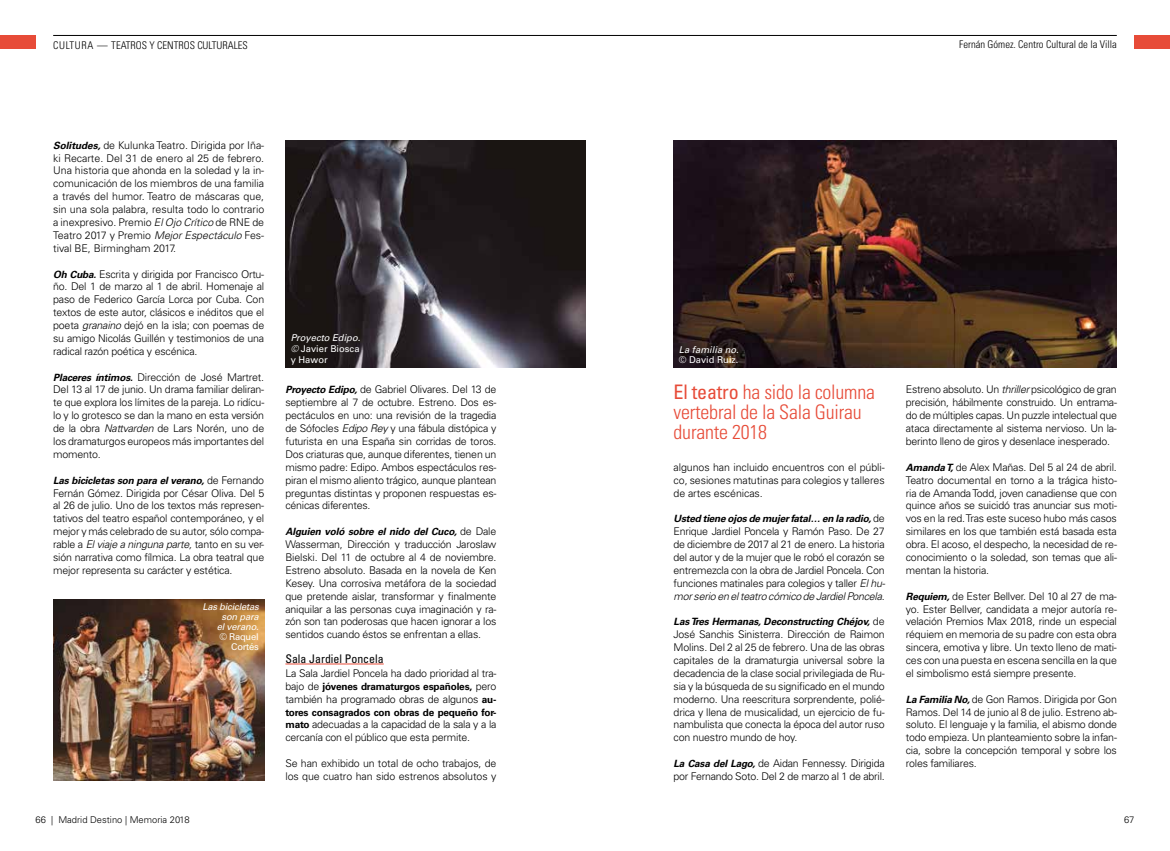
<style>
.page{position:relative;width:1170px;height:851px;background:#fff}
.page>*{position:absolute;margin:0;border:0;box-sizing:border-box;transform-origin:0 0}
.t1{font:300 condensed 20px/20px "Univers LT Std";letter-spacing:-.01em;color:#e74b38}
.t2{font:condensed 11.88px "Univers LT Std";color:#000}
.t3{font:300 10.62px/12.9px "Univers LT Std";letter-spacing:-.02em;color:#000;text-align:justify}
.t4{font:300 condensed 10.62px "Univers LT Std";color:#000}
.t5{font:italic 700 10px "Univers LT Std";letter-spacing:-.02em;color:#000}
.t6{font:700 10px "Univers LT Std";letter-spacing:-.02em;color:#000}
.t7{font:9.38px/10.6px "Univers LT Std";color:#fff;text-align:justify}
.t8{font:300 9.38px "Univers LT Std";color:#000}
.t9{font:italic 9.38px/10px "Univers LT Std";letter-spacing:-.02em;color:#fff;text-align:right}
.t10{font:9.38px/10px "Univers LT Std";letter-spacing:-.02em;color:#fff;text-align:right}
.t11{font:italic 9.38px "Univers LT Std";color:#fff}
.s1{font-weight:700;font-style:italic;font-size:10px}
.s2{font-style:italic}
.s3{font-weight:300;font-style:normal;font-size:10.62px}
.s4{font-weight:300;font-size:10.62px}
.s5{font-weight:700;font-size:10px}
.s6{font-weight:400}
</style>
<div class="page">
<hr style="left:53px;top:35px;width:1063px;height:1px;background:#000">
<div style="left:0;top:35px;width:35px;height:14px;background:#e74b38"></div>
<div style="left:1134px;top:35px;width:35px;height:14px;background:#e74b38"></div>
<hr style="left:285px;top:663px;width:99px;height:1px;background:#e74b38">
<img style="left:53px;top:599px;width:211px;height:180px">
<img style="left:285px;top:140px;width:300px;height:227px">
<img style="left:673px;top:140px;width:443px;height:227px">
<p class="t4" style="left:53px;top:39px;width:196px">CULTURA — TEATROS Y CENTROS CULTURALES</p>
<p class="t4" style="left:959px;top:38px;width:159px">Fernán Gómez. Centro Cultural de la Villa</p>
<p class="t3" style="left:53px;top:138px;width:212px"><span class="s1">Solitudes,</span> de Kulunka Teatro. Dirigida por Iña&shy;ki Recarte. Del 31 de enero al 25 de febrero.<br>Una historia que ahonda en la soledad y la in&shy;comunicación de los miembros de una familia a través del humor. Teatro de máscaras que, sin una sola palabra, resulta todo lo contrario a inexpresivo. Premio <span class="s2">El Ojo Crítico</span> de RNE de Teatro 2017 y Premio <span class="s2">Mejor Espectáculo</span> Fes&shy;tival BE, Birmingham 2017.</p>
<p class="t3" style="left:53px;top:267px;width:212px"><span class="s1">Oh Cuba.</span> Escrita y dirigida por Francisco Ortu&shy;ño. Del 1 de marzo al 1 de abril. Homenaje al paso de Federico García Lorca por Cuba. Con textos de este autor, clásicos e inéditos que el poeta <span class="s2">granaino</span> dejó en la isla; con poemas de su amigo Nicolás Guillén y testimonios de una radical razón poética y escénica.</p>
<p class="t3" style="left:53px;top:370px;width:212px"><span class="s1">Placeres íntimos.</span> Dirección de José Martret.<br>Del 13 al 17 de junio. Un drama familiar deliran&shy;te que explora los límites de la pareja. Lo ridícu&shy;lo y lo grotesco se dan la mano en esta versión de la obra <span class="s2">Nattvarden</span> de Lars Norén, uno de los dramaturgos europeos más importantes del momento.</p>
<p class="t5" style="left:53px;top:474px;width:212px">Las bicicletas son para el verano, <span class="s3">de Fernando</span></p>
<p class="t3" style="left:53px;top:486px;width:212px">Fernán Gómez. Dirigida por César Oliva. Del 5 al 26 de julio. Uno de los textos más represen&shy;tativos del teatro español contemporáneo, y el mejor y más celebrado de su autor, sólo compa&shy;rable a <span class="s2">El viaje a ninguna parte,</span> tanto en su ver&shy;sión narrativa como fílmica. La obra teatral que mejor representa su carácter y estética.</p>
<p class="t9" style="left:202px;top:601px;width:58px">Las bicicletas son para<br>el verano.</p>
<p class="t10" style="left:219px;top:631px;width:41px">© Raquel<br>Cortés</p>
<p class="t7" style="left:291px;top:333px;width:71px"><span class="s2">Proyecto Edipo. ©</span> Javier Biosca y Hawor</p>
<p class="t11" style="left:679px;top:344px;width:61px">La familia no.</p>
<p class="t7" style="left:679px;top:355px;width:61px">© David Ruiz.</p>
<p class="t3" style="left:285px;top:383px;width:212px"><span class="s1">Proyecto Edipo,</span> de Gabriel Olivares. Del 13 de septiembre al 7 de octubre. Estreno. Dos es&shy;pectáculos en uno: una revisión de la tragedia de Sófocles <span class="s2">Edipo Rey</span> y una fábula distópica y futurista en una España sin corridas de toros.<br>Dos criaturas que, aunque diferentes, tienen un mismo padre: Edipo. Ambos espectáculos res&shy;piran el mismo aliento trágico, aunque plantean preguntas distintas y proponen respuestas es&shy;cénicas diferentes.</p>
<p class="t5" style="left:285px;top:525px;width:212px">Alguien voló sobre el nido del Cuco, <span class="s3">de Dale</span></p>
<p class="t3" style="left:285px;top:538px;width:212px">Wasserman, Dirección y traducción Jaroslaw Bielski. Del 11 de octubre al 4 de noviembre.<br>Estreno absoluto. Basada en la novela de Ken Kesey. Una corrosiva metáfora de la sociedad que pretende aislar, transformar y finalmente aniquilar a las personas cuya imaginación y ra&shy;zón son tan poderosas que hacen ignorar a los sentidos cuando éstos se enfrentan a ellas.</p>
<p class="t2" style="left:285px;top:651px;width:100px">Sala Jardiel Poncela</p>
<p class="t3" style="left:285px;top:666px;width:212px">La Sala Jardiel Poncela ha dado prioridad al tra-</p>
<p class="t6" style="left:285px;top:680px;width:212px"><span class="s4">bajo de</span> jóvenes dramaturgos españoles, <span class="s4">pero</span></p>
<p class="t3" style="left:285px;top:692px;width:212px">también ha programado obras de algunos <span class="s5">au-</span></p>
<p class="t6" style="left:285px;top:706px;width:212px">tores consagrados con obras de pequeño for-</p>
<p class="t3" style="left:285px;top:718px;width:212px"><span class="s5">mato</span> adecuadas a la capacidad de la sala y a la cercanía con el público que esta permite.</p>
<p class="t3" style="left:285px;top:756px;width:212px">Se han exhibido un total de ocho trabajos, de los que cuatro han sido estrenos absolutos y</p>
<h1 class="t1" style="left:673px;top:382px;width:203px"><span class="s6">El teatro</span> ha sido la columna vertebral de la Sala Guirau durante 2018</h1>
<p class="t3" style="left:673px;top:460px;width:212px">algunos han incluido encuentros con el públi&shy;co, sesiones matutinas para colegios y talleres de artes escénicas.</p>
<p class="t5" style="left:673px;top:513px;width:212px">Usted tiene ojos de mujer fatal… en la radio, <span class="s3">de</span></p>
<p class="t3" style="left:673px;top:525px;width:213px">Enrique Jardiel Poncela y Ramón Paso. De 27 de diciembre de 2017 al 21 de enero. La historia del autor y de la mujer que le robó el corazón se entremezcla con la obra de Jardiel Poncela. Con funciones matinales para colegios y taller <span class="s2">El hu&shy;mor serio en el teatro cómico de Jardiel Poncela</span>.</p>
<p class="t5" style="left:673px;top:616px;width:212px">Las Tres Hermanas, Deconstructing Chéjov, <span class="s3">de</span></p>
<p class="t3" style="left:673px;top:628px;width:212px">José Sanchis Sinisterra. Dirección de Raimon Molins. Del 2 al 25 de febrero. Una de las obras capitales de la dramaturgia universal sobre la decadencia de la clase social privilegiada de Ru&shy;sia y la búsqueda de su significado en el mundo moderno. Una reescritura sorprendente, polié&shy;drica y llena de musicalidad, un ejercicio de fu&shy;nambulista que conecta la época del autor ruso con nuestro mundo de hoy.</p>
<p class="t3" style="left:673px;top:756px;width:212px"><span class="s1">La Casa del Lago,</span> de Aidan Fennessy. Dirigida por Fernando Soto. Del 2 de marzo al 1 de abril.</p>
<p class="t3" style="left:905px;top:383px;width:212px">Estreno absoluto. Un <span class="s2">thriller</span> psicológico de gran precisión, hábilmente construido. Un entrama&shy;do de múltiples capas. Un puzzle intelectual que ataca directamente al sistema nervioso. Un la&shy;berinto lleno de giros y desenlace inesperado.</p>
<p class="t3" style="left:905px;top:460px;width:212px"><span class="s1">Amanda T,</span> de Alex Mañas. Del 5 al 24 de abril.<br>Teatro documental en torno a la trágica histo&shy;ria de Amanda Todd, joven canadiense que con quince años se suicidó tras anunciar sus moti&shy;vos en la red. Tras este suceso hubo más casos similares en los que también está basada esta obra. El acoso, el despecho, la necesidad de re&shy;conocimiento o la soledad, son temas que ali&shy;mentan la historia.</p>
<p class="t3" style="left:905px;top:589px;width:212px"><span class="s1">Requiem,</span> de Ester Bellver. Del 10 al 27 de ma&shy;yo. Ester Bellver, candidata a mejor autoría re&shy;velación Premios Max 2018, rinde un especial réquiem en memoria de su padre con esta obra sincera, emotiva y libre. Un texto lleno de mati&shy;ces con una puesta en escena sencilla en la que el simbolismo está siempre presente.</p>
<p class="t3" style="left:905px;top:692px;width:212px"><span class="s1">La Familia No,</span> de Gon Ramos. Dirigida por Gon Ramos. Del 14 de junio al 8 de julio. Estreno ab&shy;soluto. El lenguaje y la familia, el abismo donde todo empieza. Un planteamiento sobre la infan&shy;cia, sobre la concepción temporal y sobre los roles familiares.</p>
<p class="t8" style="left:35px;top:813px;width:156px">66 | Madrid Destino | Memoria 2018</p>
<p class="t8" style="left:1123px;top:813px;width:12px">67</p>
</div>
